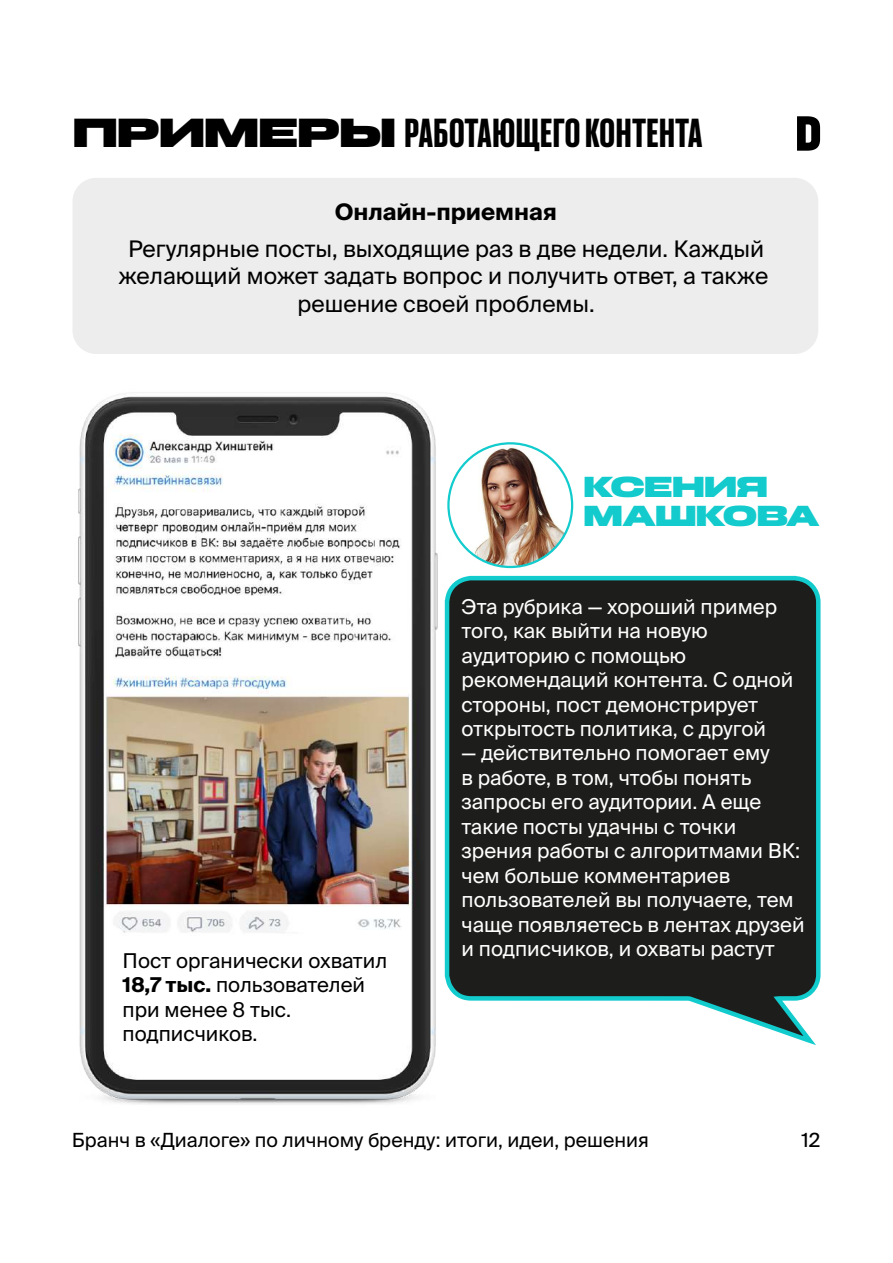
<style>
.page{position:relative;width:893px;height:1263px;background:#fff}
.page>*{position:absolute;margin:0;border:0;box-sizing:border-box;transform-origin:0 0}
.t1{font:500 41.7px "Co Fo Kak";color:#000}
.t2{font:900 29.7px/29.4px "Co Fo Kak";color:#13cbcc}
.t3{font:22.8px/27.3px "Suisse Intl";color:#000;text-align:center}
.t4{font:700 22.8px "Suisse Intl";color:#000}
.t5{font:20.4px/24.5px "Suisse Intl";color:#fff}
.t6{font:20.4px/24.5px "Suisse Intl";color:#000}
.t7{font:19.5px "Suisse Intl";color:#000}
.s1{font-weight:900}
.s2{font-weight:700}
</style>
<div class="page">
<img style="left:78px;top:392px;width:496px;height:713px">
<svg style="left:442px;top:573px;width:379px;height:476px;background:#343c3a"></svg>
<div style="left:72px;top:178px;width:746px;height:176px;background:#ededed;border-radius:24px"></div>
<svg style="left:797px;top:116px;width:23px;height:35px"></svg>
<img style="left:448px;top:443px;width:124px;height:124px;border-radius:62px">
<div style="left:447px;top:442px;width:126px;height:126px;border:2px solid #12cbcd;border-radius:50%"></div>
<h1 class="t1" style="left:73px;top:112px;width:631px"><span class="s1">ПРИМЕРЫ</span> РАБОТАЮЩЕГО КОНТЕНТА</h1>
<p class="t4" style="left:335px;top:198px;width:223px">Онлайн-приемная</p>
<p class="t3" style="left:119px;top:236px;width:651px">Регулярные посты, выходящие раз в две недели. Каждый желающий может задать вопрос и получить ответ, а также решение своей проблемы.</p>
<p class="t6" style="left:123px;top:948px;width:266px">Пост органически охватил<br><span class="s2">18,7 тыс.</span> пользователей при менее 8 тыс. подписчиков.</p>
<h2 class="t2" style="left:584px;top:472px;width:237px">КСЕНИЯ<br>МАШКОВА</h2>
<p class="t5" style="left:462px;top:594px;width:333px">Эта рубрика — хороший пример того, как выйти на новую аудиторию с помощью рекомендаций контента. С одной стороны, пост демонстрирует открытость политика, с другой</p>
<p class="t5" style="left:462px;top:741px;width:345px">— действительно помогает ему<br>в работе, в том, чтобы понять запросы его аудитории. А еще такие посты удачны с точки зрения работы с алгоритмами ВК: чем больше комментариев пользователей вы получаете, тем чаще появляетесь в лентах друзей и подписчиков, и охваты растут</p>
<p class="t7" style="left:72px;top:1129px;width:578px">Бранч в «Диалоге» по личному бренду: итоги, идеи, решения</p>
<p class="t7" style="left:802px;top:1129px;width:20px">12</p>
</div>
